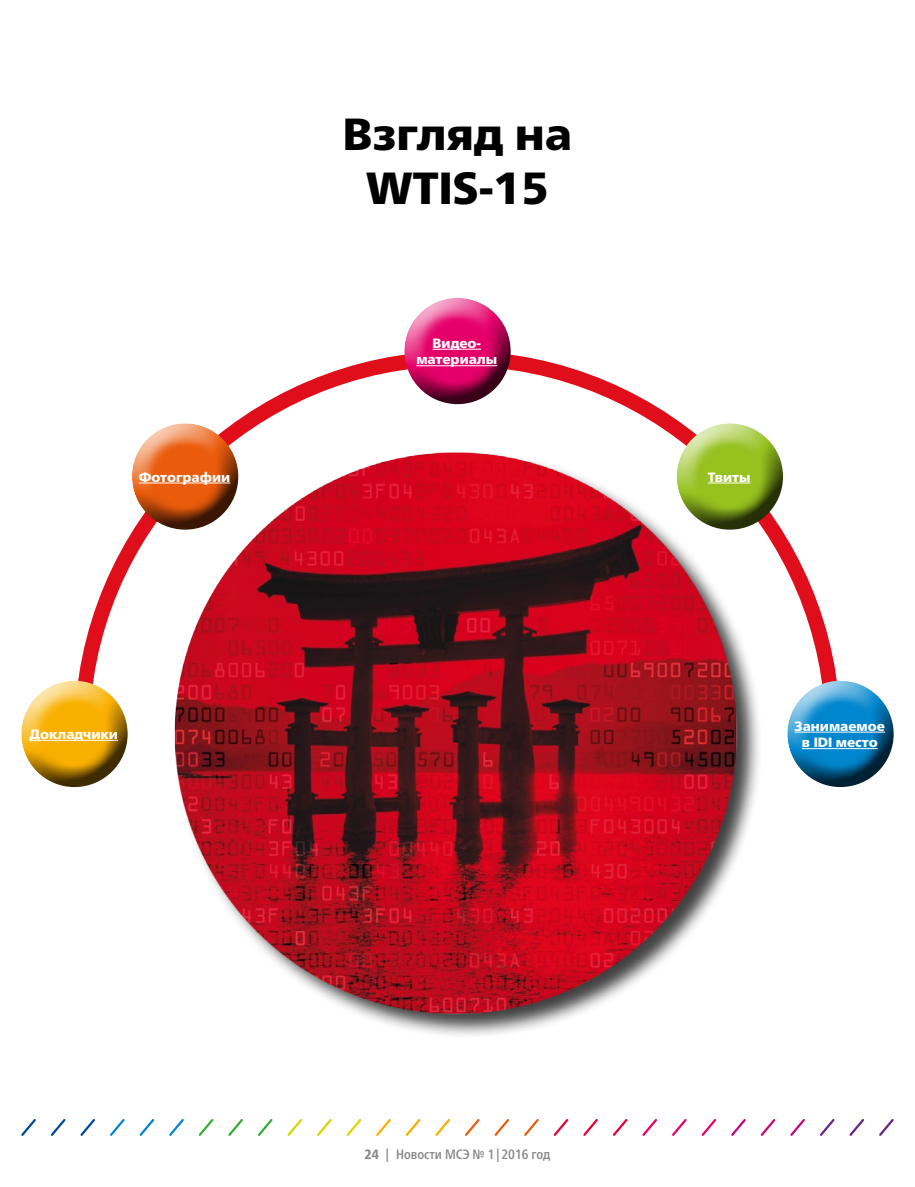
<style>
.page{position:relative;width:915px;height:1187px;background:#fff}
.page>*{position:absolute;margin:0;border:0;box-sizing:border-box;transform-origin:0 0}
.t1{font:900 45px/54px "Frutiger Neue LTW1 G";color:#000;text-align:center}
.t2{font:900 13.5px/16.5px "Frutiger Neue LTW1 G";color:#fff;text-align:center}
.t3{font:500 condensed 13.5px "Frutiger Neue LTW1 G";color:#878786}
.s1{font-weight:800}
</style>
<div class="page">
<svg style="left:80px;top:356px;width:755px;height:312px"></svg>
<div style="left:174px;top:451px;width:588px;height:588px;background:#000;opacity:.75"></div>
<img style="left:163px;top:438px;width:588px;height:590px">
<div style="left:9px;top:668px;width:128px;height:104px;background:#fff;opacity:.75"></div>
<div style="left:11px;top:694px;width:131px;height:93px;background:#000;opacity:.75"></div>
<hr style="left:30px;top:740px;width:88px;height:1px;background:#fff">
<div style="left:391px;top:286px;width:128px;height:103px;background:#fff;opacity:.75"></div>
<div style="left:394px;top:311px;width:131px;height:93px;background:#000;opacity:.75"></div>
<hr style="left:432px;top:349px;width:49px;height:1px;background:#fff">
<hr style="left:416px;top:365px;width:81px;height:1px;background:#fff">
<div style="left:119px;top:411px;width:128px;height:104px;background:#fff;opacity:.75"></div>
<div style="left:122px;top:437px;width:131px;height:93px;background:#000;opacity:.75"></div>
<hr style="left:139px;top:482px;width:91px;height:1px;background:#fff">
<div style="left:664px;top:411px;width:128px;height:104px;background:#fff;opacity:.75"></div>
<div style="left:666px;top:437px;width:131px;height:93px;background:#000;opacity:.75"></div>
<hr style="left:707px;top:482px;width:43px;height:1px;background:#fff">
<div style="left:774px;top:668px;width:128px;height:104px;background:#fff;opacity:.75"></div>
<div style="left:777px;top:694px;width:131px;height:93px;background:#000;opacity:.75"></div>
<hr style="left:794px;top:731px;width:90px;height:1px;background:#fff">
<hr style="left:801px;top:748px;width:76px;height:1px;background:#fff">
<svg style="left:21px;top:1119px;width:15px;height:17px"></svg>
<svg style="left:51px;top:1119px;width:15px;height:17px"></svg>
<svg style="left:80px;top:1119px;width:15px;height:17px"></svg>
<svg style="left:110px;top:1119px;width:15px;height:17px"></svg>
<svg style="left:139px;top:1119px;width:16px;height:17px"></svg>
<svg style="left:169px;top:1119px;width:15px;height:17px"></svg>
<svg style="left:198px;top:1119px;width:16px;height:17px"></svg>
<svg style="left:228px;top:1119px;width:15px;height:17px"></svg>
<svg style="left:258px;top:1119px;width:15px;height:17px"></svg>
<svg style="left:287px;top:1119px;width:15px;height:17px"></svg>
<svg style="left:317px;top:1119px;width:15px;height:17px"></svg>
<svg style="left:346px;top:1119px;width:16px;height:17px"></svg>
<svg style="left:376px;top:1119px;width:15px;height:17px"></svg>
<svg style="left:405px;top:1119px;width:16px;height:17px"></svg>
<svg style="left:435px;top:1119px;width:15px;height:17px"></svg>
<svg style="left:465px;top:1119px;width:15px;height:17px"></svg>
<svg style="left:494px;top:1119px;width:16px;height:17px"></svg>
<svg style="left:524px;top:1119px;width:15px;height:17px"></svg>
<svg style="left:553px;top:1119px;width:16px;height:17px"></svg>
<svg style="left:583px;top:1119px;width:15px;height:17px"></svg>
<svg style="left:613px;top:1119px;width:15px;height:17px"></svg>
<svg style="left:642px;top:1119px;width:15px;height:17px"></svg>
<svg style="left:672px;top:1119px;width:15px;height:17px"></svg>
<svg style="left:701px;top:1119px;width:16px;height:17px"></svg>
<svg style="left:731px;top:1119px;width:15px;height:17px"></svg>
<svg style="left:760px;top:1119px;width:16px;height:17px"></svg>
<svg style="left:790px;top:1119px;width:15px;height:17px"></svg>
<svg style="left:820px;top:1119px;width:15px;height:17px"></svg>
<svg style="left:849px;top:1119px;width:15px;height:17px"></svg>
<svg style="left:879px;top:1119px;width:15px;height:17px"></svg>
<h1 class="t1" style="left:343px;top:107px;width:230px">Взгляд на<br>WTIS-15</h1>
<p class="t2" style="left:416px;top:335px;width:82px">Видео&shy;материалы</p>
<p class="t2" style="left:139px;top:468px;width:93px">Фотографии</p>
<p class="t2" style="left:707px;top:468px;width:44px">Твиты</p>
<p class="t2" style="left:30px;top:726px;width:90px">Докладчики</p>
<p class="t2" style="left:794px;top:717px;width:92px">Занимаемое в IDI место</p>
<p class="t3" style="left:364px;top:1146px;width:187px"><span class="s1">24</span> | Новости МСЭ № 1|2016 год</p>
</div>
